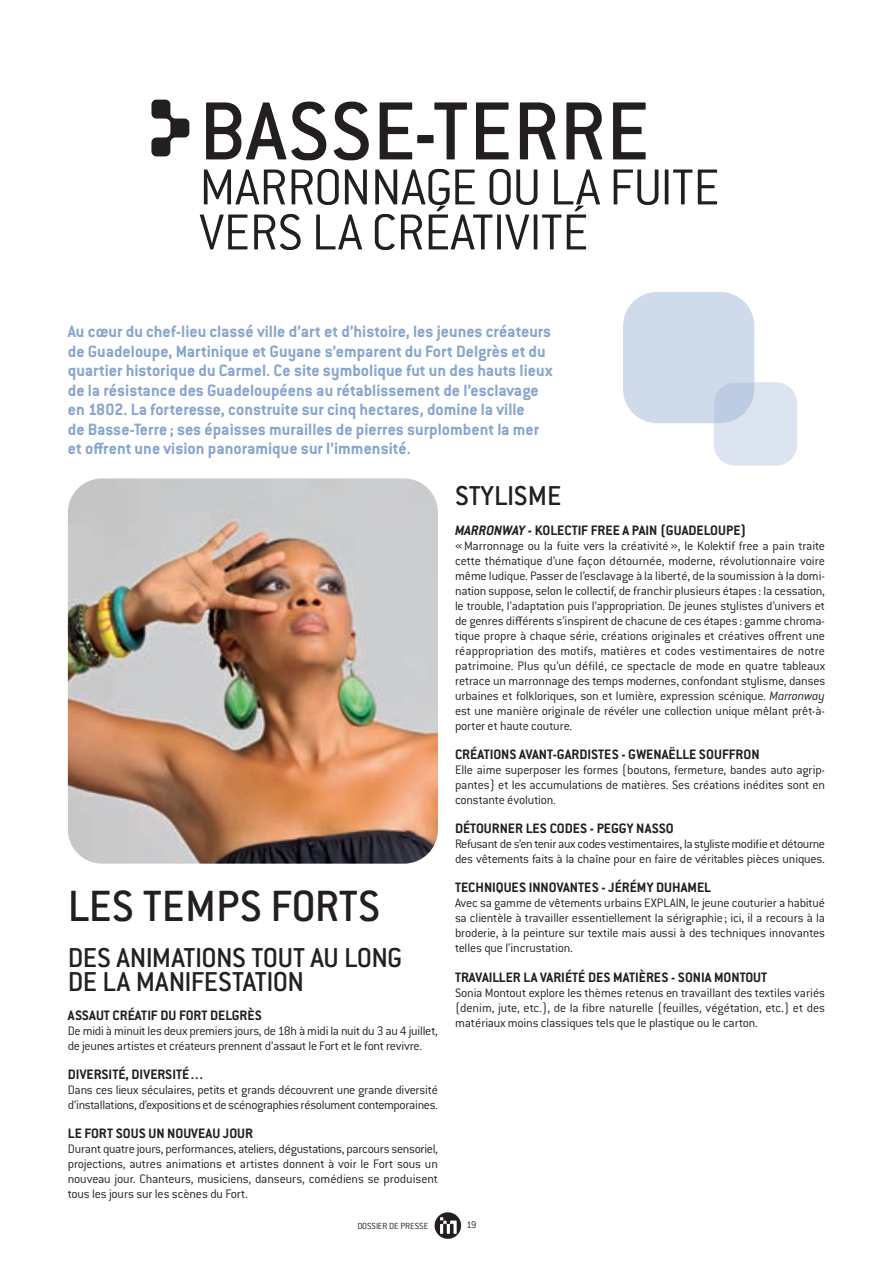
<style>
.page{position:relative;width:893px;height:1263px;background:#fff}
.page>*{position:absolute;margin:0;border:0;box-sizing:border-box;transform-origin:0 0}
.t1{font:500 90.45px "Conduit ITC Std";letter-spacing:.005em;color:#231f20}
.t2{font:300 55.5px/45px "Conduit ITC Std";letter-spacing:-.01em;color:#231f20}
.t3{font:500 48px "Conduit ITC Std";color:#231f20}
.t4{font:500 30px/24px "Conduit ITC Std";letter-spacing:-.015em;color:#231f20}
.t5{font:700 18px/19.5px "Conduit ITC Std";color:#88a5cc}
.t6{font:700 15px "Conduit ITC Std";color:#231f20}
.t7{font:300 13.5px/15px "Conduit ITC Std";letter-spacing:-.015em;color:#231f20;text-align:justify}
.t8{font:300 10.5px "Conduit ITC Std";color:#231f20}
.t9{font:300 9.75px "Conduit ITC Std";letter-spacing:-.005em;color:#231f20}
.s1{font-style:italic}
</style>
<div class="page">
<svg style="left:434px;top:1212px;width:27px;height:27px"></svg>
<svg style="left:440px;top:1217px;width:16px;height:17px"></svg>
<svg style="left:151px;top:100px;width:38px;height:56px"></svg>
<img style="left:68px;top:478px;width:370px;height:386px;border-radius:34px">
<svg style="left:623px;top:292px;width:174px;height:174px"></svg>
<h1 class="t1" style="left:199px;top:103px;width:452px">BASSE-TERRE</h1>
<h2 class="t2" style="left:199px;top:171px;width:522px">MARRONNAGE OU LA FUITE<br>VERS LA CRÉATIVITÉ</h2>
<p class="t5" style="left:68px;top:324px;width:486px">Au cœur du chef-lieu classé ville d’art et d’histoire, les jeunes créateurs de Guadeloupe, Martinique et Guyane s’emparent du Fort Delgrès et du quartier historique du Carmel. Ce site symbolique fut un des hauts lieux de la résistance des Guadeloupéens au rétablissement de l’esclavage en 1802. La forteresse, construite sur cinq hectares, domine la ville<br>de Basse-Terre ; ses épaisses murailles de pierres surplombent la mer et offrent une vision panoramique sur l’immensité.</p>
<h3 class="t3" style="left:68px;top:891px;width:314px">LES TEMPS FORTS</h3>
<h3 class="t4" style="left:68px;top:949px;width:336px">DES ANIMATIONS TOUT AU LONG<br>DE LA MANIFESTATION</h3>
<p class="t6" style="left:68px;top:1010px;width:195px">ASSAUT CRÉATIF DU FORT DELGRÈS</p>
<p class="t7" style="left:68px;top:1025px;width:371px">De midi à minuit les deux premiers jours, de 18h à midi la nuit du 3 au 4 juillet, de jeunes artistes et créateurs prennent d’assaut le Fort et le font revivre.</p>
<p class="t6" style="left:68px;top:1070px;width:138px">DIVERSITÉ, DIVERSITÉ…</p>
<p class="t7" style="left:68px;top:1084px;width:371px">Dans ces lieux séculaires, petits et grands découvrent une grande diversité d’installations, d’expositions et de scénographies résolument contemporaines.</p>
<p class="t6" style="left:68px;top:1129px;width:187px">LE FORT SOUS UN NOUVEAU JOUR</p>
<p class="t7" style="left:68px;top:1143px;width:371px">Durant quatre jours, performances, ateliers, dégustations, parcours sensoriel, projections, autres animations et artistes donnent à voir le Fort sous un nouveau jour. Chanteurs, musiciens, danseurs, comédiens se produisent tous les jours sur les scènes du Fort.</p>
<h3 class="t4" style="left:455px;top:487px;width:108px">STYLISME</h3>
<p class="t6" style="left:455px;top:525px;width:293px"><span class="s1">MARRONWAY</span> - KOLECTIF FREE A PAIN (GUADELOUPE)</p>
<p class="t7" style="left:455px;top:539px;width:372px">« Marronnage ou la fuite vers la créativité », le Kolektif free a pain traite cette thématique d’une façon détournée, moderne, révolutionnaire voire même ludique. Passer de l’esclavage à la liberté, de la soumission à la domi&shy;nation suppose, selon le collectif, de franchir plusieurs étapes : la cessation, le trouble, l’adaptation puis l’appropriation. De jeunes stylistes d’univers et de genres différents s’inspirent de chacune de ces étapes : gamme chroma&shy;tique propre à chaque série, créations originales et créatives offrent une réappropriation des motifs, matières et codes vestimentaires de notre patrimoine. Plus qu’un défilé, ce spectacle de mode en quatre tableaux retrace un marronnage des temps modernes, confondant stylisme, danses urbaines et folkloriques, son et lumière, expression scénique. <span class="s1">Marronway </span>est une manière originale de révéler une collection unique mêlant prêt-à&shy;porter et haute couture.</p>
<p class="t6" style="left:455px;top:749px;width:306px">CRÉATIONS AVANT-GARDISTES - GWENAËLLE SOUFFRON</p>
<p class="t7" style="left:455px;top:764px;width:371px">Elle aime superposer les formes (boutons, fermeture, bandes auto agrip&shy;pantes) et les accumulations de matières. Ses créations inédites sont en constante évolution.</p>
<p class="t6" style="left:455px;top:824px;width:220px">DÉTOURNER LES CODES - PEGGY NASSO</p>
<p class="t7" style="left:455px;top:838px;width:371px">Refusant de s’en tenir aux codes vestimentaires, la styliste modifie et détourne des vêtements faits à la chaîne pour en faire de véritables pièces uniques.</p>
<p class="t6" style="left:455px;top:883px;width:257px">TECHNIQUES INNOVANTES - JÉRÉMY DUHAMEL</p>
<p class="t7" style="left:455px;top:897px;width:371px">Avec sa gamme de vêtements urbains EXPLAIN, le jeune couturier a habitué sa clientèle à travailler essentiellement la sérigraphie ; ici, il a recours à la broderie, à la peinture sur textile mais aussi à des techniques innovantes telles que l’incrustation.</p>
<p class="t6" style="left:455px;top:972px;width:314px">TRAVAILLER LA VARIÉTÉ DES MATIÈRES - SONIA MONTOUT</p>
<p class="t7" style="left:455px;top:986px;width:371px">Sonia Montout explore les thèmes retenus en travaillant des textiles variés (denim, jute, etc.), de la fibre naturelle (feuilles, végétation, etc.) et des matériaux moins classiques tels que le plastique ou le carton.</p>
<p class="t9" style="left:357px;top:1222px;width:73px">DOSSIER DE PRESSE</p>
<p class="t8" style="left:466px;top:1222px;width:11px">19</p>
</div>
